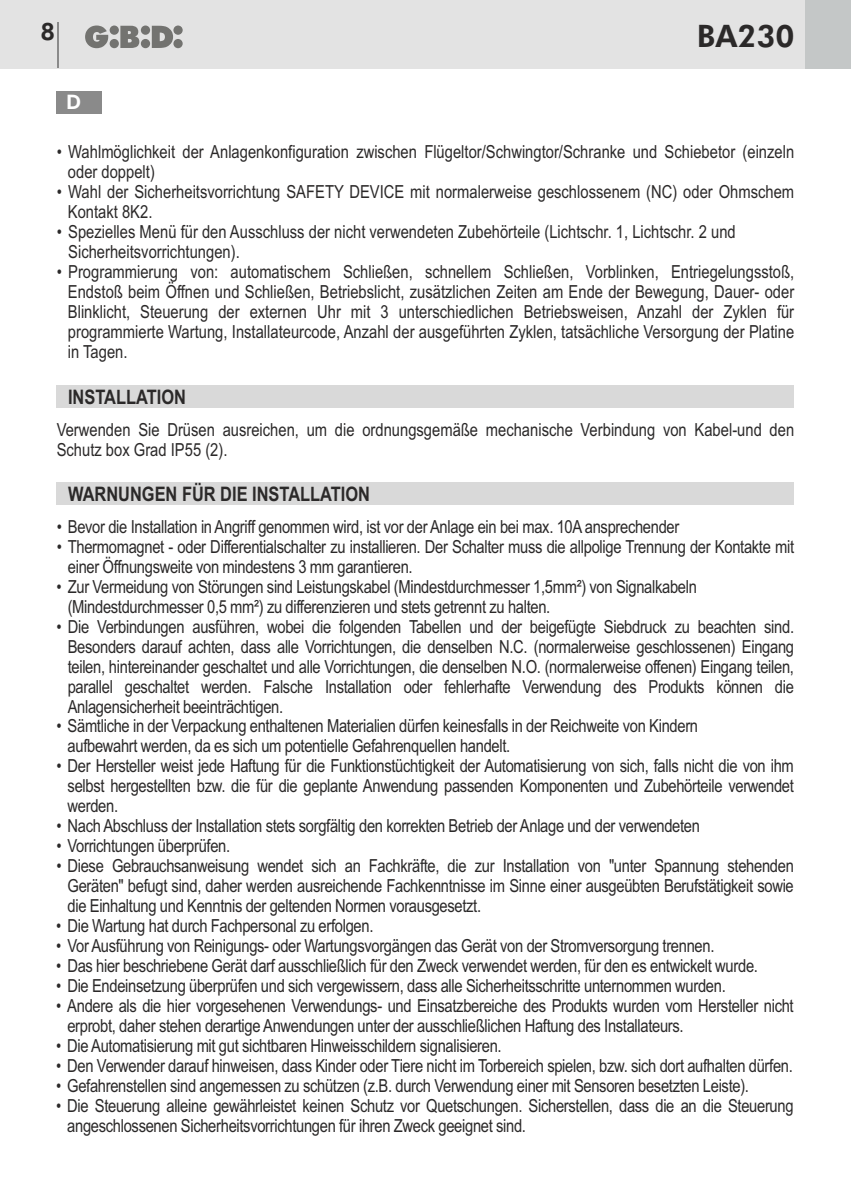
<style>
.page{position:relative;width:851px;height:1191px;background:#fff}
.page>*{position:absolute;margin:0;border:0;box-sizing:border-box;transform-origin:0 0}
.t1{font:800 31px "Futura BT";color:#2b2929}
.t2{font:800 24px "Futura BT";color:#2b2929}
.t3{font:700 20px "Arial Narrow";color:#2b2929}
.t4{font:800 20px "Futura BT";color:#fff}
.t5{font:18px/20px "Arial Narrow";letter-spacing:-.02em;color:#2b2929}
.t6{font:18px/20px "Arial Narrow";color:#2b2929}
</style>
<div class="page">
<div style="left:0;top:0;width:850px;height:68px;background:#e3e3e3"></div>
<div style="left:805px;top:0;width:45px;height:68px;background:#c4c7c7"></div>
<svg style="left:85px;top:26px;width:98px;height:22px"></svg>
<hr style="left:57px;top:23px;width:1px;height:45px;background:#8a8a8a">
<div style="left:57px;top:91px;width:45px;height:22px;background:#8a8a8a"></div>
<div style="left:57px;top:385px;width:737px;height:23px;background:#d9d9d9"></div>
<div style="left:57px;top:482px;width:737px;height:23px;background:#d9d9d9"></div>
<h2 class="t2" style="left:41px;top:22px;width:16px">8</h2>
<h1 class="t1" style="left:696px;top:23px;width:99px">BA230</h1>
<p class="t4" style="left:66px;top:94px;width:17px">D</p>
<p class="t6" style="left:68px;top:144px;width:727px;text-indent:-11px">• Wahlmöglichkeit der Anlagenkonfiguration zwischen Flügeltor/Schwingtor/Schranke und Schiebetor (einzeln oder doppelt)</p>
<p class="t6" style="left:68px;top:184px;width:727px;text-indent:-11px">• Wahl der Sicherheitsvorrichtung SAFETY DEVICE mit normalerweise geschlossenem (NC) oder Ohmschem<br>Kontakt 8K2.</p>
<p class="t6" style="left:68px;top:224px;width:669px;text-indent:-11px">• Spezielles Menü für den Ausschluss der nicht verwendeten Zubehörteile (Lichtschr. 1, Lichtschr. 2 und<br>Sicherheitsvorrichtungen).</p>
<p class="t5" style="left:68px;top:264px;width:727px;text-align:justify;text-indent:-11px">• Programmierung von: automatischem Schließen, schnellem Schließen, Vorblinken, Entriegelungsstoß, Endstoß beim Öffnen und Schließen, Betriebslicht, zusätzlichen Zeiten am Ende der Bewegung, Dauer- oder Blinklicht, Steuerung der externen Uhr mit 3 unterschiedlichen Betriebsweisen, Anzahl der Zyklen für programmierte Wartung, Installateurcode, Anzahl der ausgeführten Zyklen, tatsächliche Versorgung der Platine in Tagen.</p>
<p class="t3" style="left:68px;top:389px;width:119px">INSTALLATION</p>
<p class="t6" style="left:57px;top:421px;width:739px">Verwenden Sie Drüsen ausreichen, um die ordnungsgemäße mechanische Verbindung von Kabel-und den<br>Schutz box Grad IP55 (2).</p>
<p class="t3" style="left:68px;top:486px;width:303px">WARNUNGEN FÜR DIE INSTALLATION</p>
<p class="t5" style="left:57px;top:518px;width:624px">• Bevor die Installation in Angriff genommen wird, ist vor der Anlage ein bei max. 10A ansprechender</p>
<p class="t5" style="left:68px;top:538px;width:727px;text-indent:-11px">• Thermomagnet - oder Differentialschalter zu installieren. Der Schalter muss die allpolige Trennung der Kontakte mit einer Öffnungsweite von mindestens 3 mm garantieren.</p>
<p class="t5" style="left:68px;top:578px;width:630px;text-indent:-11px">• Zur Vermeidung von Störungen sind Leistungskabel (Mindestdurchmesser 1,5mm²) von Signalkabeln (Mindestdurchmesser 0,5 mm²) zu differenzieren und stets getrennt zu halten.</p>
<p class="t5" style="left:68px;top:618px;width:727px;text-align:justify;text-indent:-11px">• Die Verbindungen ausführen, wobei die folgenden Tabellen und der beigefügte Siebdruck zu beachten sind.<br>Besonders darauf achten, dass alle Vorrichtungen, die denselben N.C. (normalerweise geschlossenen) Eingang teilen, hintereinander geschaltet und alle Vorrichtungen, die denselben N.O. (normalerweise offenen) Eingang teilen, parallel geschaltet werden. Falsche Installation oder fehlerhafte Verwendung des Produkts können die Anlagensicherheit beeinträchtigen.</p>
<p class="t5" style="left:68px;top:718px;width:632px;text-indent:-11px">• Sämtliche in der Verpackung enthaltenen Materialien dürfen keinesfalls in der Reichweite von Kindern aufbewahrt werden, da es sich um potentielle Gefahrenquellen handelt.</p>
<p class="t5" style="left:68px;top:757px;width:727px;text-align:justify;text-indent:-11px">• Der Hersteller weist jede Haftung für die Funktionstüchtigkeit der Automatisierung von sich, falls nicht die von ihm selbst hergestellten bzw. die für die geplante Anwendung passenden Komponenten und Zubehörteile verwendet werden.</p>
<p class="t5" style="left:56px;top:817px;width:645px">• Nach Abschluss der Installation stets sorgfältig den korrekten Betrieb der Anlage und der verwendeten</p>
<p class="t5" style="left:56px;top:837px;width:175px">• Vorrichtungen überprüfen.</p>
<p class="t5" style="left:67px;top:857px;width:727px;text-align:justify;text-indent:-11px">• Diese Gebrauchsanweisung wendet sich an Fachkräfte, die zur Installation von "unter Spannung stehenden Geräten" befugt sind, daher werden ausreichende Fachkenntnisse im Sinne einer ausgeübten Berufstätigkeit sowie die Einhaltung und Kenntnis der geltenden Normen vorausgesetzt.</p>
<p class="t5" style="left:56px;top:917px;width:318px">• Die Wartung hat durch Fachpersonal zu erfolgen.</p>
<p class="t5" style="left:56px;top:937px;width:659px">• Vor Ausführung von Reinigungs- oder Wartungsvorgängen das Gerät von der Stromversorgung trennen.</p>
<p class="t5" style="left:56px;top:957px;width:703px">• Das hier beschriebene Gerät darf ausschließlich für den Zweck verwendet werden, für den es entwickelt wurde.</p>
<p class="t5" style="left:56px;top:977px;width:671px">• Die Endeinsetzung überprüfen und sich vergewissern, dass alle Sicherheitsschritte unternommen wurden.</p>
<p class="t5" style="left:67px;top:997px;width:727px;text-indent:-11px">• Andere als die hier vorgesehenen Verwendungs- und Einsatzbereiche des Produkts wurden vom Hersteller nicht erprobt, daher stehen derartige Anwendungen unter der ausschließlichen Haftung des Installateurs.</p>
<p class="t5" style="left:56px;top:1037px;width:447px">• Die Automatisierung mit gut sichtbaren Hinweisschildern signalisieren.</p>
<p class="t5" style="left:56px;top:1057px;width:738px">• Den Verwender darauf hinweisen, dass Kinder oder Tiere nicht im Torbereich spielen, bzw. sich dort aufhalten dürfen.</p>
<p class="t5" style="left:56px;top:1077px;width:694px">• Gefahrenstellen sind angemessen zu schützen (z.B. durch Verwendung einer mit Sensoren besetzten Leiste).</p>
<p class="t5" style="left:67px;top:1097px;width:727px;text-indent:-11px">• Die Steuerung alleine gewährleistet keinen Schutz vor Quetschungen. Sicherstellen, dass die an die Steuerung angeschlossenen Sicherheitsvorrichtungen für ihren Zweck geeignet sind.</p>
</div>
